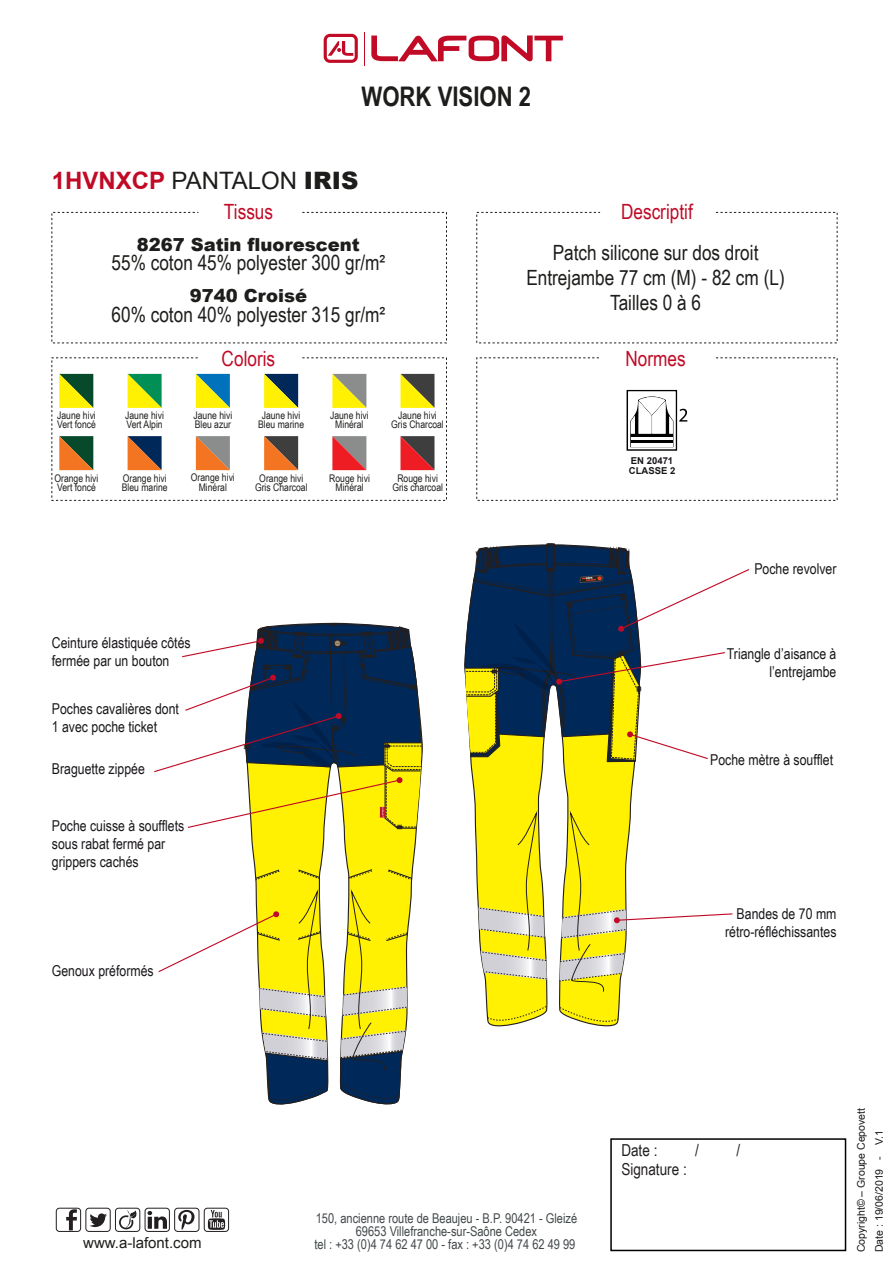
<style>
.page{position:relative;width:893px;height:1263px;background:#fff}
.page>*{position:absolute;margin:0;border:0;box-sizing:border-box;transform-origin:0 0}
.t1{font:700 27px "Arial Narrow";color:#1d1d1b}
.t2{font:24px "Arial";color:#1d1d1b}
.t3{font:21px/25.2px "Arial Narrow";color:#1d1d1b;text-align:center}
.t4{font:21px "Arial Narrow";color:#c00a26}
.t5{font:900 18px "Arial";color:#1d1d1b}
.t6{font:16.5px "Arial Narrow";color:#231f20}
.t7{font:15px/18px "Arial Narrow";color:#1a171b}
.t8{font:15px "Arial";color:#1d1d1b}
.t9{font:13.5px/13.2px "Arial Narrow";color:#42484a;text-align:center}
.t10{font:10.5px/9.6px "Arial Narrow";color:#1d1d1b;text-align:center}
.t11{font:10.5px "Arial";color:#1a171b}
.t12{font:700 9.45px/9.4px "Arial";color:#1a171b}
.s1{font-weight:700;color:#c00a26}
.s2{font-weight:900}
</style>
<div class="page">
<div style="left:610px;top:1138px;width:236px;height:113px;border:2px solid #000"></div>
<svg style="left:371px;top:35px;width:192px;height:26px"></svg>
<hr style="left:364px;top:33px;width:1px;height:33px;background:#c00a26">
<svg style="left:324px;top:34px;width:34px;height:29px"></svg>
<svg style="left:51px;top:212px;width:396px;height:132px"></svg>
<svg style="left:476px;top:212px;width:362px;height:132px"></svg>
<svg style="left:51px;top:357px;width:396px;height:144px"></svg>
<div style="left:86px;top:1208px;width:25px;height:24px;border:1px solid #231f20;border-radius:3px"></div>
<svg style="left:89px;top:1213px;width:18px;height:14px"></svg>
<div style="left:115px;top:1208px;width:25px;height:24px;border:1px solid #231f20;border-radius:3px"></div>
<svg style="left:119px;top:1210px;width:18px;height:19px"></svg>
<div style="left:204px;top:1208px;width:25px;height:24px;border:1px solid #231f20;border-radius:3px"></div>
<svg style="left:208px;top:1210px;width:17px;height:20px"></svg>
<div style="left:145px;top:1208px;width:25px;height:24px;border:1px solid #231f20;border-radius:3px"></div>
<svg style="left:147px;top:1211px;width:20px;height:18px"></svg>
<div style="left:174px;top:1208px;width:25px;height:24px;border:1px solid #231f20;border-radius:3px"></div>
<svg style="left:178px;top:1210px;width:16px;height:20px"></svg>
<div style="left:56px;top:1208px;width:25px;height:24px;border:1px solid #231f20;border-radius:3px"></div>
<svg style="left:66px;top:1209px;width:11px;height:21px"></svg>
<svg style="left:59px;top:436px;width:34px;height:34px"></svg>
<svg style="left:128px;top:436px;width:34px;height:34px"></svg>
<svg style="left:264px;top:436px;width:34px;height:34px"></svg>
<svg style="left:332px;top:436px;width:34px;height:34px"></svg>
<svg style="left:400px;top:436px;width:34px;height:34px"></svg>
<svg style="left:59px;top:374px;width:34px;height:34px"></svg>
<svg style="left:128px;top:374px;width:34px;height:34px"></svg>
<svg style="left:196px;top:374px;width:34px;height:34px"></svg>
<svg style="left:196px;top:436px;width:34px;height:34px"></svg>
<svg style="left:264px;top:374px;width:34px;height:34px"></svg>
<svg style="left:332px;top:374px;width:34px;height:34px"></svg>
<svg style="left:400px;top:374px;width:34px;height:34px"></svg>
<svg style="left:476px;top:357px;width:362px;height:144px"></svg>
<svg style="left:627px;top:390px;width:60px;height:61px"></svg>
<hr style="left:652px;top:438px;width:21px;height:2px;background:#fff">
<hr style="left:631px;top:438px;width:20px;height:2px;background:#fff">
<svg style="left:250px;top:735px;width:173px;height:188px"></svg>
<svg style="left:387px;top:868px;width:27px;height:12px"></svg>
<svg style="left:347px;top:868px;width:26px;height:11px"></svg>
<svg style="left:297px;top:868px;width:24px;height:11px"></svg>
<svg style="left:254px;top:869px;width:26px;height:11px"></svg>
<svg style="left:339px;top:890px;width:70px;height:215px;background:#bfbf56"></svg>
<svg style="left:470px;top:763px;width:165px;height:255px"></svg>
<svg style="left:487px;top:1006px;width:60px;height:21px"></svg>
<svg style="left:559px;top:1007px;width:60px;height:20px"></svg>
<div style="left:546px;top:543px;width:9px;height:28px;border:1px solid #231f20"></div>
<svg style="left:478px;top:811px;width:69px;height:169px;background:#ece246"></svg>
<svg style="left:464px;top:544px;width:286px;height:219px"></svg>
<svg style="left:559px;top:811px;width:174px;height:181px"></svg>
<svg style="left:158px;top:890px;width:171px;height:215px"></svg>
<svg style="left:154px;top:622px;width:268px;height:207px"></svg>
<h1 class="t1" style="left:361px;top:76px;width:171px">WORK VISION 2</h1>
<h2 class="t2" style="left:52px;top:165px;width:308px"><span class="s1">1HVNXCP</span> PANTALON <span class="s2">IRIS</span></h2>
<h3 class="t4" style="left:224px;top:197px;width:51px">Tissus</h3>
<h3 class="t4" style="left:621px;top:197px;width:73px">Descriptif</h3>
<p class="t5" style="left:137px;top:231px;width:225px">8267 Satin fluorescent</p>
<h3 class="t3" style="left:112px;top:249px;width:275px">55% coton 45% polyester 300 gr/m²</h3>
<p class="t5" style="left:190px;top:283px;width:119px">9740 Croisé</p>
<h3 class="t3" style="left:112px;top:301px;width:275px">60% coton 40% polyester 315 gr/m²</h3>
<h3 class="t4" style="left:222px;top:343px;width:55px">Coloris</h3>
<p class="t10" style="left:57px;top:410px;width:40px;text-align:left">Jaune hivi<br>Vert foncé</p>
<p class="t10" style="left:125px;top:410px;width:40px;text-align:left">Jaune hivi<br>Vert Alpin</p>
<p class="t10" style="left:193px;top:410px;width:40px;text-align:left">Jaune hivi<br>Bleu azur</p>
<p class="t10" style="left:258px;top:410px;width:47px">Jaune hivi<br>Bleu marine</p>
<p class="t10" style="left:330px;top:410px;width:40px">Jaune hivi<br>Minéral</p>
<p class="t10" style="left:391px;top:410px;width:54px">Jaune hivi<br>Gris Charcoal</p>
<p class="t10" style="left:191px;top:472px;width:46px">Orange hivi<br>Minéral</p>
<p class="t10" style="left:54px;top:473px;width:46px;text-align:left">Orange hivi<br>Vert foncé</p>
<p class="t10" style="left:122px;top:473px;width:47px;text-align:left">Orange hivi<br>Bleu marine</p>
<p class="t10" style="left:255px;top:473px;width:54px">Orange hivi<br>Gris Charcoal</p>
<p class="t10" style="left:329px;top:473px;width:42px">Rouge hivi<br>Minéral</p>
<p class="t10" style="left:392px;top:473px;width:52px">Rouge hivi<br>Gris charcoal</p>
<p class="t7" style="left:52px;top:633px;width:140px">Ceinture élastiquée côtés fermée par un bouton</p>
<p class="t7" style="left:52px;top:699px;width:129px">Poches cavalières dont<br>1 avec poche ticket</p>
<p class="t7" style="left:52px;top:759px;width:94px">Braguette zippée</p>
<p class="t7" style="left:52px;top:816px;width:134px">Poche cuisse à soufflets sous rabat fermé par grippers cachés</p>
<p class="t7" style="left:52px;top:961px;width:103px">Genoux préformés</p>
<h3 class="t3" style="left:526px;top:239px;width:260px">Patch silicone sur dos droit<br>Entrejambe 77 cm (M) - 82 cm (L)<br>Tailles 0 à 6</h3>
<h3 class="t4" style="left:625px;top:343px;width:62px">Normes</h3>
<p class="t12" style="left:629px;top:456px;width:48px">EN 20471<br>CLASSE 2</p>
<p class="t7" style="left:754px;top:559px;width:84px">Poche revolver</p>
<p class="t7" style="left:727px;top:644px;width:111px;text-align:right">Triangle d’aisance à l’entrejambe</p>
<p class="t7" style="left:710px;top:750px;width:124px">Poche mètre à soufflet</p>
<p class="t7" style="left:725px;top:904px;width:113px;text-align:right">Bandes de 70 mm rétro-réfléchissantes</p>
<p class="t8" style="left:83px;top:1233px;width:120px">www.a-lafont.com</p>
<p class="t9" style="left:314px;top:1211px;width:264px">150, ancienne route de Beaujeu - B.P. 90421 - Gleizé<br>69653 Villefranche-sur-Saône Cedex<br>tel : +33 (0)4 74 62 47 00 - fax : +33 (0)4 74 62 49 99</p>
<p class="t6" style="left:621px;top:1137px;width:38px">Date :</p>
<p class="t6" style="left:695px;top:1137px;width:5px">/</p>
<p class="t6" style="left:736px;top:1137px;width:5px">/</p>
<p class="t6" style="left:621px;top:1157px;width:67px">Signature :</p>
<p class="t11" style="left:854px;top:1252px;width:146px;rotate:-90deg">Copyright© – Groupe Cepovett</p>
<p class="t11" style="left:872px;top:1252px;width:124px;rotate:-90deg">Date : 19/06/2019 - V.1</p>
</div>
